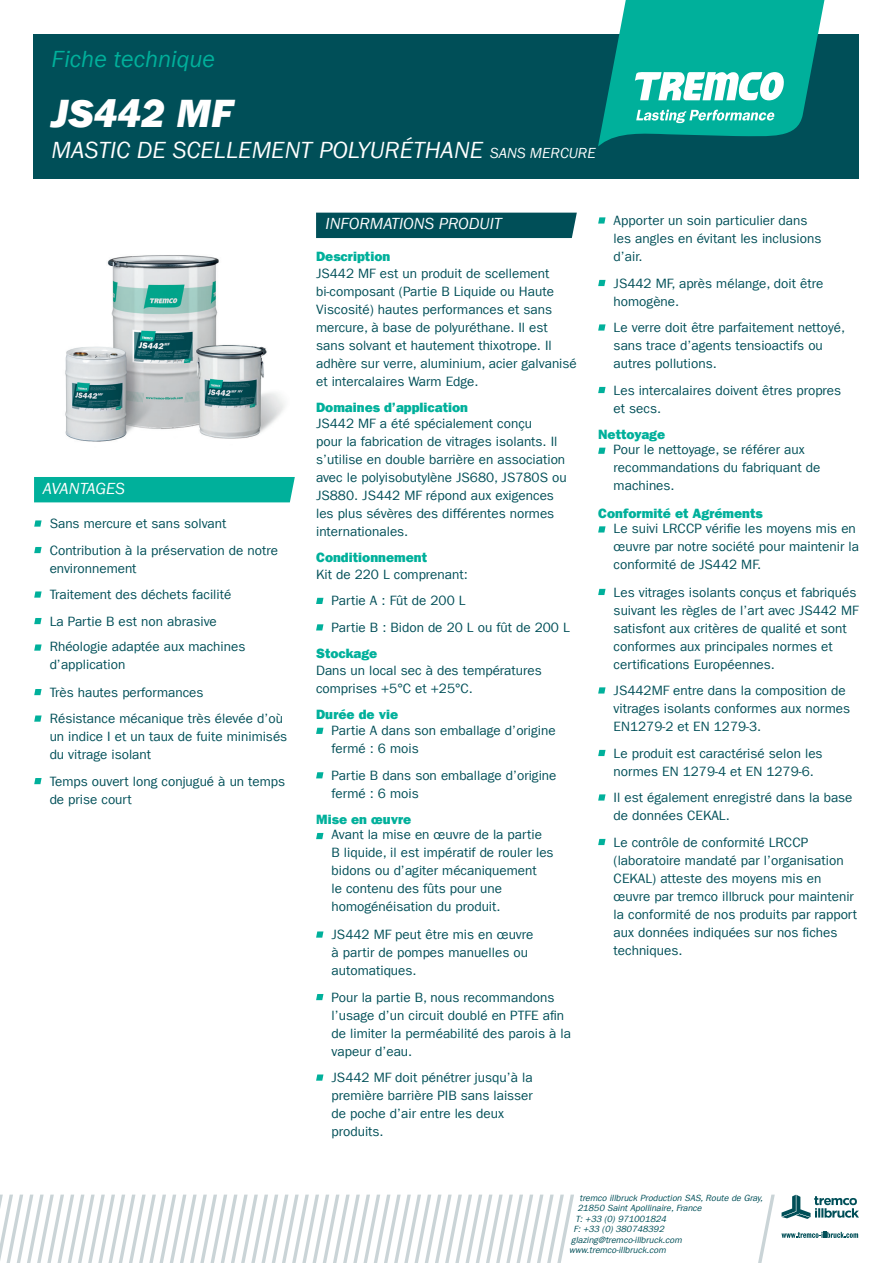
<style>
.page{position:relative;width:893px;height:1263px;background:#fff}
.page>*{position:absolute;margin:0;border:0;box-sizing:border-box;transform-origin:0 0}
.t1{font:italic 800 40.5px "Franklin Gothic LT Com";color:#fff}
.t2{font:italic 24px "Franklin Gothic LT Com";color:#fff}
.t3{font:italic 24px "Franklin Gothic LT Com";color:#00b09b}
.t4{font:italic 16.5px "Franklin Gothic LT Com";color:#fff}
.t5{font:13.5px/18px "Franklin Gothic LT Com";color:#004f58}
.t6{font:800 13.5px "Franklin Gothic LT Com";color:#00b09b}
.t7{font:italic 9px "Franklin Gothic LT Com";color:#004f58}
.s1{font-size:15px}
</style>
<div class="page">
<div style="left:316px;top:213px;width:261px;height:25px;background:#004f58"></div>
<div style="left:34px;top:34px;width:825px;height:145px;background:#004f58"></div>
<div style="left:34px;top:477px;width:261px;height:25px;background:#00b09b"></div>
<svg style="left:34px;top:520px;width:8px;height:7px"></svg>
<svg style="left:34px;top:547px;width:8px;height:6px"></svg>
<svg style="left:34px;top:591px;width:8px;height:7px"></svg>
<svg style="left:34px;top:618px;width:8px;height:6px"></svg>
<svg style="left:34px;top:644px;width:8px;height:7px"></svg>
<svg style="left:34px;top:689px;width:8px;height:6px"></svg>
<svg style="left:34px;top:715px;width:8px;height:7px"></svg>
<svg style="left:34px;top:778px;width:8px;height:6px"></svg>
<svg style="left:316px;top:598px;width:7px;height:6px"></svg>
<svg style="left:316px;top:624px;width:7px;height:6px"></svg>
<svg style="left:316px;top:728px;width:7px;height:6px"></svg>
<svg style="left:316px;top:772px;width:7px;height:6px"></svg>
<svg style="left:316px;top:833px;width:7px;height:6px"></svg>
<svg style="left:316px;top:931px;width:7px;height:7px"></svg>
<svg style="left:316px;top:994px;width:7px;height:6px"></svg>
<svg style="left:316px;top:1074px;width:7px;height:7px"></svg>
<svg style="left:598px;top:217px;width:7px;height:7px"></svg>
<svg style="left:598px;top:280px;width:7px;height:6px"></svg>
<svg style="left:598px;top:324px;width:7px;height:7px"></svg>
<svg style="left:598px;top:387px;width:7px;height:6px"></svg>
<svg style="left:598px;top:448px;width:7px;height:6px"></svg>
<svg style="left:598px;top:526px;width:7px;height:6px"></svg>
<svg style="left:598px;top:589px;width:7px;height:6px"></svg>
<svg style="left:598px;top:687px;width:7px;height:6px"></svg>
<svg style="left:598px;top:750px;width:7px;height:6px"></svg>
<svg style="left:598px;top:794px;width:7px;height:6px"></svg>
<svg style="left:598px;top:839px;width:7px;height:6px"></svg>
<svg style="left:598px;top:0;width:226px;height:146px"></svg>
<svg style="left:781px;top:1194px;width:78px;height:25px"></svg>
<svg style="left:781px;top:1232px;width:77px;height:6px"></svg>
<svg style="left:758px;top:1194px;width:17px;height:69px"></svg>
<svg style="left:0;top:1194px;width:574px;height:69px"></svg>
<img style="left:65px;top:255px;width:220px;height:187px">
<h2 class="t3" style="left:52px;top:46px;width:165px">Fiche technique</h2>
<h1 class="t1" style="left:52px;top:90px;width:182px">JS442 MF</h1>
<h2 class="t2" style="left:52px;top:137px;width:546px">MASTIC DE SCELLEMENT POLYURÉTHANE <span class="s1">SANS MERCURE</span></h2>
<p class="t4" style="left:43px;top:479px;width:83px">AVANTAGES</p>
<p class="t5" style="left:50px;top:510px;width:230px;line-height:26.5px">Sans mercure et sans solvant<br>Contribution à la préservation de notre</p>
<p class="t5" style="left:50px;top:555px;width:183px;line-height:26.5px">environnement<br>Traitement des déchets facilité<br>La Partie B est non abrasive</p>
<p class="t5" style="left:50px;top:637px;width:197px">Rhéologie adaptée aux machines d’application</p>
<p class="t5" style="left:50px;top:679px;width:235px;line-height:26.5px">Très hautes performances<br>Résistance mécanique très élevée d’où</p>
<p class="t5" style="left:50px;top:728px;width:239px">un indice I et un taux de fuite minimisés du vitrage isolant</p>
<p class="t5" style="left:50px;top:772px;width:237px">Temps ouvert long conjugué à un temps de prise court</p>
<p class="t4" style="left:326px;top:214px;width:178px">INFORMATIONS PRODUIT</p>
<p class="t6" style="left:316px;top:248px;width:76px">Description</p>
<p class="t5" style="left:316px;top:264px;width:262px">JS442 MF est un produit de scellement bi-composant (Partie B Liquide ou Haute Viscosité) hautes performances et sans mercure, à base de polyuréthane. Il est sans solvant et hautement thixotrope. Il adhère sur verre, aluminium, acier galvanisé et intercalaires Warm Edge.</p>
<p class="t6" style="left:316px;top:399px;width:154px">Domaines d’application</p>
<p class="t5" style="left:316px;top:415px;width:252px">JS442 MF a été spécialement conçu<br>pour la fabrication de vitrages isolants. Il s’utilise en double barrière en association avec le polyisobutylène JS680, JS780S ou JS880. JS442 MF répond aux exigences les plus sévères des différentes normes internationales.</p>
<p class="t6" style="left:316px;top:550px;width:112px">Conditionnement</p>
<p class="t5" style="left:332px;top:561px;width:240px;line-height:26.5px;text-indent:-15px">Kit de 220 L comprenant:<br>Partie A : Fût de 200 L<br>Partie B : Bidon de 20 L ou fût de 200 L</p>
<p class="t6" style="left:316px;top:646px;width:63px">Stockage</p>
<p class="t5" style="left:316px;top:661px;width:227px">Dans un local sec à des températures comprises +5°C et +25°C.</p>
<p class="t6" style="left:316px;top:706px;width:84px">Durée de vie</p>
<p class="t5" style="left:332px;top:722px;width:226px">Partie A dans son emballage d’origine fermé : 6 mois</p>
<p class="t5" style="left:332px;top:766px;width:226px">Partie B dans son emballage d’origine fermé : 6 mois</p>
<p class="t6" style="left:316px;top:811px;width:97px">Mise en œuvre</p>
<p class="t5" style="left:332px;top:826px;width:224px">Avant la mise en œuvre de la partie<br>B liquide, il est impératif de rouler les bidons ou d’agiter mécaniquement<br>le contenu des fûts pour une homogénéisation du produit.</p>
<p class="t5" style="left:332px;top:926px;width:203px">JS442 MF peut être mis en œuvre à partir de pompes manuelles ou automatiques.</p>
<p class="t5" style="left:332px;top:988px;width:241px">Pour la partie B, nous recommandons l’usage d’un circuit doublé en PTFE afin de limiter la perméabilité des parois à la vapeur d’eau.</p>
<p class="t5" style="left:332px;top:1069px;width:203px">JS442 MF doit pénétrer jusqu’à la première barrière PIB sans laisser de poche d’air entre les deux produits.</p>
<p class="t5" style="left:614px;top:212px;width:209px">Apporter un soin particulier dans les angles en évitant les inclusions d’air.</p>
<p class="t5" style="left:614px;top:274px;width:211px">JS442 MF, après mélange, doit être homogène.</p>
<p class="t5" style="left:614px;top:319px;width:233px">Le verre doit être parfaitement nettoyé, sans trace d’agents tensioactifs ou autres pollutions.</p>
<p class="t5" style="left:614px;top:381px;width:229px">Les intercalaires doivent êtres propres et secs.</p>
<p class="t6" style="left:598px;top:426px;width:69px">Nettoyage</p>
<p class="t5" style="left:614px;top:440px;width:208px">Pour le nettoyage, se référer aux recommandations du fabriquant de machines.</p>
<p class="t6" style="left:598px;top:505px;width:166px">Conformité et Agréments</p>
<p class="t5" style="left:614px;top:519px;width:247px">Le suivi LRCCP vérifie les moyens mis en œuvre par notre société pour maintenir la conformité de JS442 MF.</p>
<p class="t5" style="left:614px;top:583px;width:246px">Les vitrages isolants conçus et fabriqués suivant les règles de l’art avec JS442 MF satisfont aux critères de qualité et sont conformes aux principales normes et certifications Européennes.</p>
<p class="t5" style="left:614px;top:681px;width:238px">JS442MF entre dans la composition de vitrages isolants conformes aux normes<br>EN1279-2 et EN 1279-3.</p>
<p class="t5" style="left:614px;top:744px;width:210px">Le produit est caractérisé selon les normes EN 1279-4 et EN 1279-6.</p>
<p class="t5" style="left:614px;top:788px;width:240px">Il est également enregistré dans la base de données CEKAL.</p>
<p class="t5" style="left:614px;top:833px;width:245px">Le contrôle de conformité LRCCP (laboratoire mandaté par l’organisation CEKAL) atteste des moyens mis en œuvre par tremco illbruck pour maintenir la conformité de nos produits par rapport aux données indiquées sur nos fiches techniques.</p>
<p class="t7" style="left:579px;top:1192px;width:187px">tremco illbruck Production SAS,Route de Gray,</p>
<p class="t7" style="left:577px;top:1203px;width:128px">21850 Saint Apollinaire,France</p>
<p class="t7" style="left:575px;top:1213px;width:94px">T: +33 (0) 971001824</p>
<p class="t7" style="left:573px;top:1224px;width:94px">F: +33 (0) 380748392</p>
<p class="t7" style="left:571px;top:1234px;width:114px">glazing@tremco-illbruck.com</p>
<p class="t7" style="left:569px;top:1245px;width:100px">www.tremco-illbruck.com</p>
</div>
